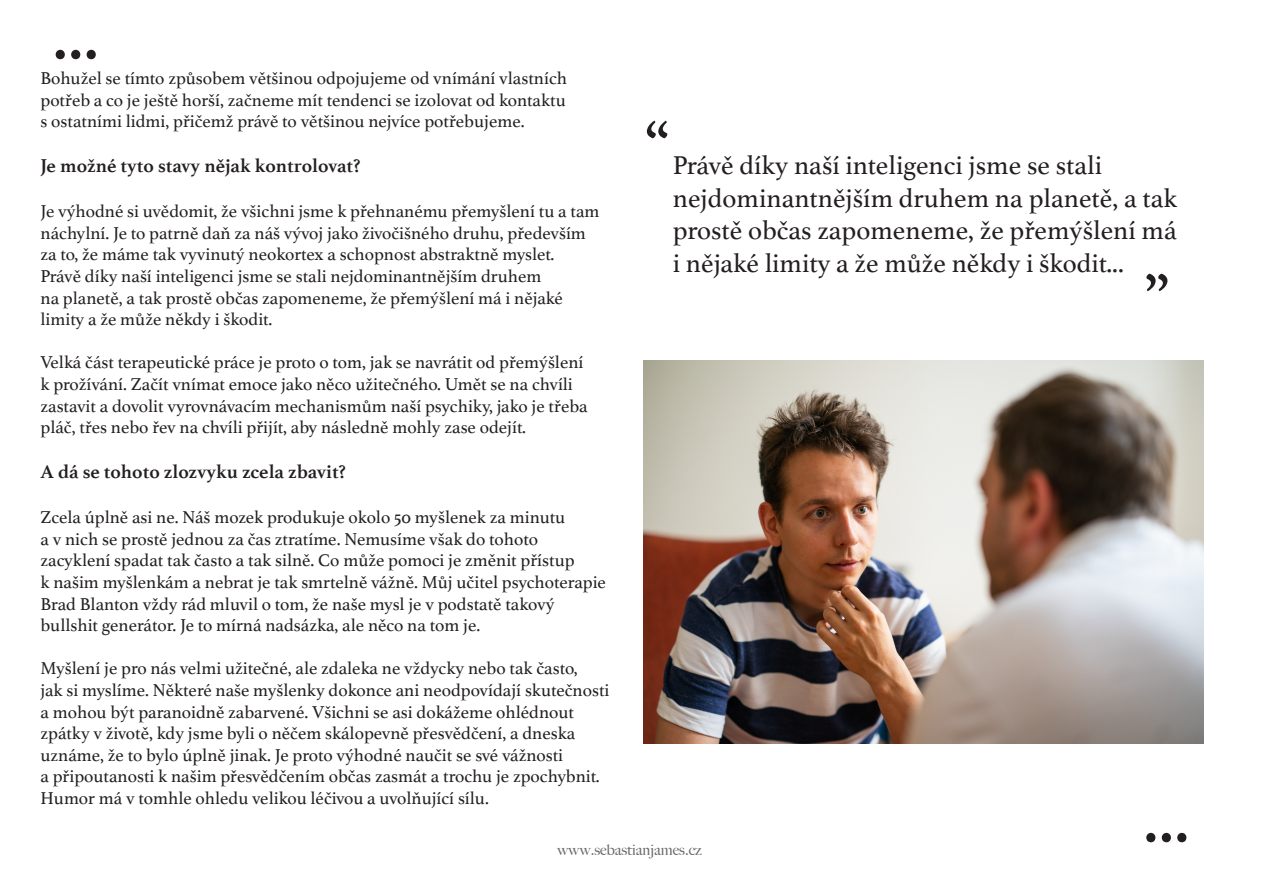
<style>
.page{position:relative;width:1263px;height:893px;background:#fff}
.page>*{position:absolute;margin:0;border:0;box-sizing:border-box;transform-origin:0 0}
.t1{font:72px "Athelas";color:#231f20}
.t2{font:27px/32.4px "Athelas";color:#231f20}
.t3{font:700 19.5px "Athelas";color:#231f20}
.t4{font:18px/21.6px "Athelas";color:#231f20}
.t5{font:500 15px "Big Caslon";color:#666766}
</style>
<div class="page">
<img style="left:643px;top:360px;width:560px;height:383px">
<h1 class="t1" style="left:53px;top:-23px;width:48px">...</h1>
<p class="t4" style="left:41px;top:67px;width:528px;text-align:justify">Bohužel se tímto způsobem většinou odpojujeme od vnímání vlastních potřeb a co je ještě horší, začneme mít tendenci se izolovat od kontaktu s ostatními lidmi, přičemž právě to většinou nejvíce potřebujeme.</p>
<p class="t3" style="left:41px;top:150px;width:321px">Je možné tyto stavy nějak kontrolovat?</p>
<p class="t4" style="left:41px;top:200px;width:560px">Je výhodné si uvědomit, že všichni jsme k přehnanému přemyšlení tu a tam náchylní. Je to patrně daň za náš vývoj jako živočišného druhu, především za to, že máme tak vyvinutý neokortex a schopnost abstraktně myslet.<br>Právě díky naší inteligenci jsme se stali nejdominantnějším druhem<br>na planetě, a tak prostě občas zapomeneme, že přemýšlení má i nějaké limity a že může někdy i škodit.</p>
<p class="t4" style="left:41px;top:351px;width:549px">Velká část terapeutické práce je proto o tom, jak se navrátit od přemýšlení k prožívání. Začít vnímat emoce jako něco užitečného. Umět se na chvíli zastavit a dovolit vyrovnávacím mechanismům naší psychiky, jako je třeba pláč, třes nebo řev na chvíli přijít, aby následně mohly zase odejít.</p>
<p class="t3" style="left:41px;top:456px;width:307px">A dá se tohoto zlozvyku zcela zbavit?</p>
<p class="t4" style="left:41px;top:506px;width:567px">Zcela úplně asi ne. Náš mozek produkuje okolo 50 myšlenek za minutu<br>a v nich se prostě jednou za čas ztratíme. Nemusíme však do tohoto zacyklení spadat tak často a tak silně. Co může pomoci je změnit přístup<br>k našim myšlenkám a nebrat je tak smrtelně vážně. Můj učitel psychoterapie Brad Blanton vždy rád mluvil o tom, že naše mysl je v podstatě takový bullshit generátor. Je to mírná nadsázka, ale něco na tom je.</p>
<p class="t4" style="left:41px;top:657px;width:570px">Myšlení je pro nás velmi užitečné, ale zdaleka ne vždycky nebo tak často,<br>jak si myslíme. Některé naše myšlenky dokonce ani neodpovídají skutečnosti a mohou být paranoidně zabarvené. Všichni se asi dokážeme ohlédnout zpátky v životě, kdy jsme byli o něčem skálopevně přesvědčení, a dneska uznáme, že to bylo úplně jinak. Je proto výhodné naučit se své vážnosti<br>a připoutanosti k našim přesvědčením občas zasmát a trochu je zpochybnit.<br>Humor má v tomhle ohledu velikou léčivou a uvolňující sílu.</p>
<h1 class="t1" style="left:643px;top:103px;width:29px">“</h1>
<h2 class="t2" style="left:673px;top:148px;width:506px">Právě díky naší inteligenci jsme se stali nejdominantnějším druhem na planetě, a tak prostě občas zapomeneme, že přemýšlení má i nějaké limity a že může někdy i škodit...</h2>
<h1 class="t1" style="left:1143px;top:256px;width:29px">”</h1>
<p class="t5" style="left:558px;top:837px;width:146px">www.sebastianjames.cz</p>
<h1 class="t1" style="left:1143px;top:760px;width:48px">...</h1>
</div>
